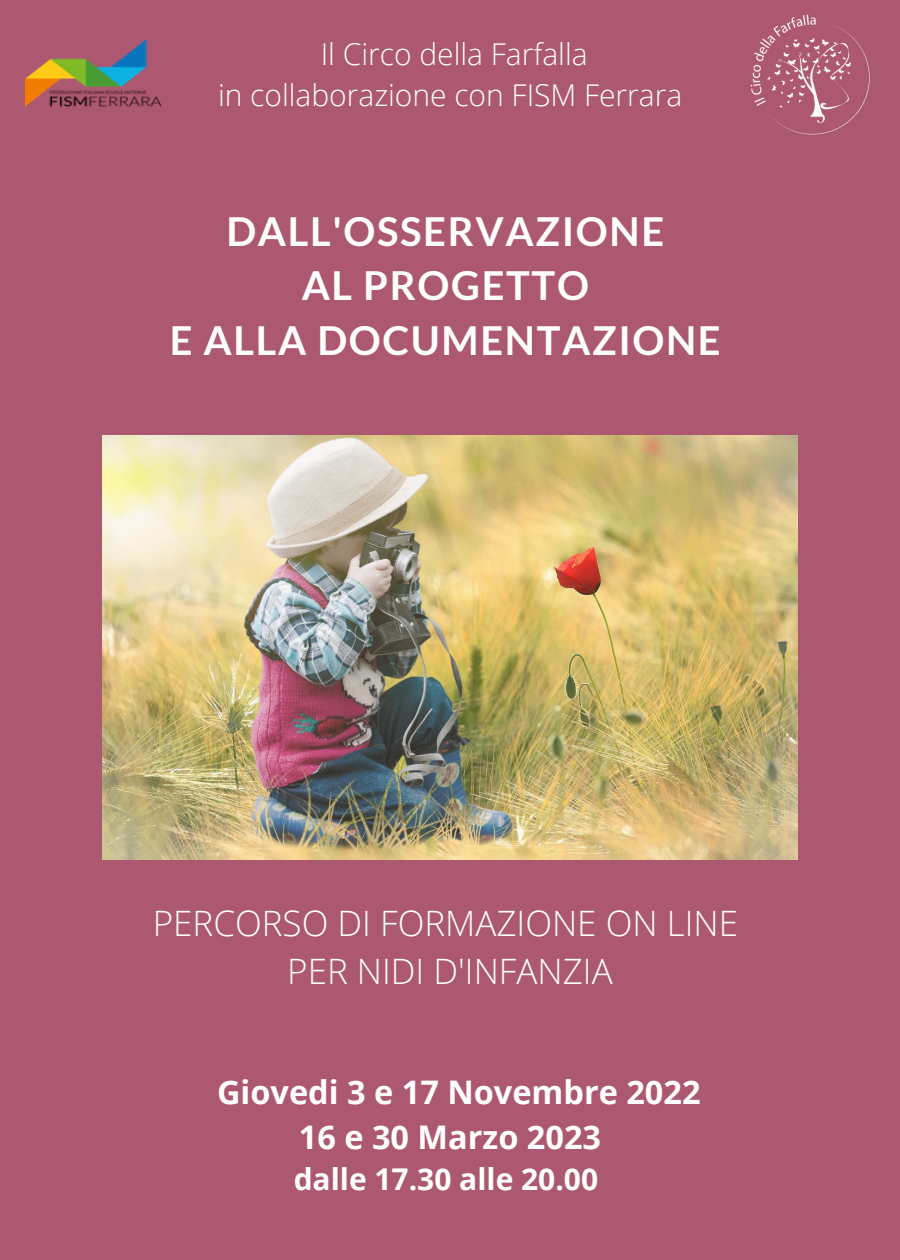
<style>
.page{position:relative;width:900px;height:1260px;background:#ac5871}
.page>*{position:absolute;margin:0;border:0;box-sizing:border-box;transform-origin:0 0}
.t1{font:700 40px/54.5px "Lato";letter-spacing:.04em;color:#fff;text-align:center}
.t2{font:300 35px/48.8px "Open Sans";color:#fff;text-align:center}
.t3{font:700 32.5px/45px "Open Sans";color:#fff;text-align:center}
.t4{font:300 30px/41.2px "Open Sans";color:#fff;text-align:center}
.t5{font:700 30px "Open Sans";color:#fff}
</style>
<div class="page">
<img style="left:750px;top:14px;width:120px;height:121px">
<img style="left:25px;top:39px;width:137px;height:68px">
<img style="left:102px;top:436px;width:696px;height:423px">
<p class="t4" style="left:218px;top:33px;width:466px">Il Circo della Farfalla<br>in collaborazione con FISM Ferrara</p>
<h1 class="t1" style="left:170px;top:203px;width:553px">DALL'OSSERVAZIONE<br>AL PROGETTO<br>E ALLA DOCUMENTAZIONE</h1>
<p class="t2" style="left:153px;top:898px;width:587px">PERCORSO DI FORMAZIONE ON LINE<br>PER NIDI D'INFANZIA</p>
<p class="t3" style="left:217px;top:1069px;width:485px">Giovedi 3 e 17 Novembre 2022<br>16 e 30 Marzo 2023</p>
<p class="t5" style="left:294px;top:1158px;width:306px">dalle 17.30 alle 20.00</p>
</div>
